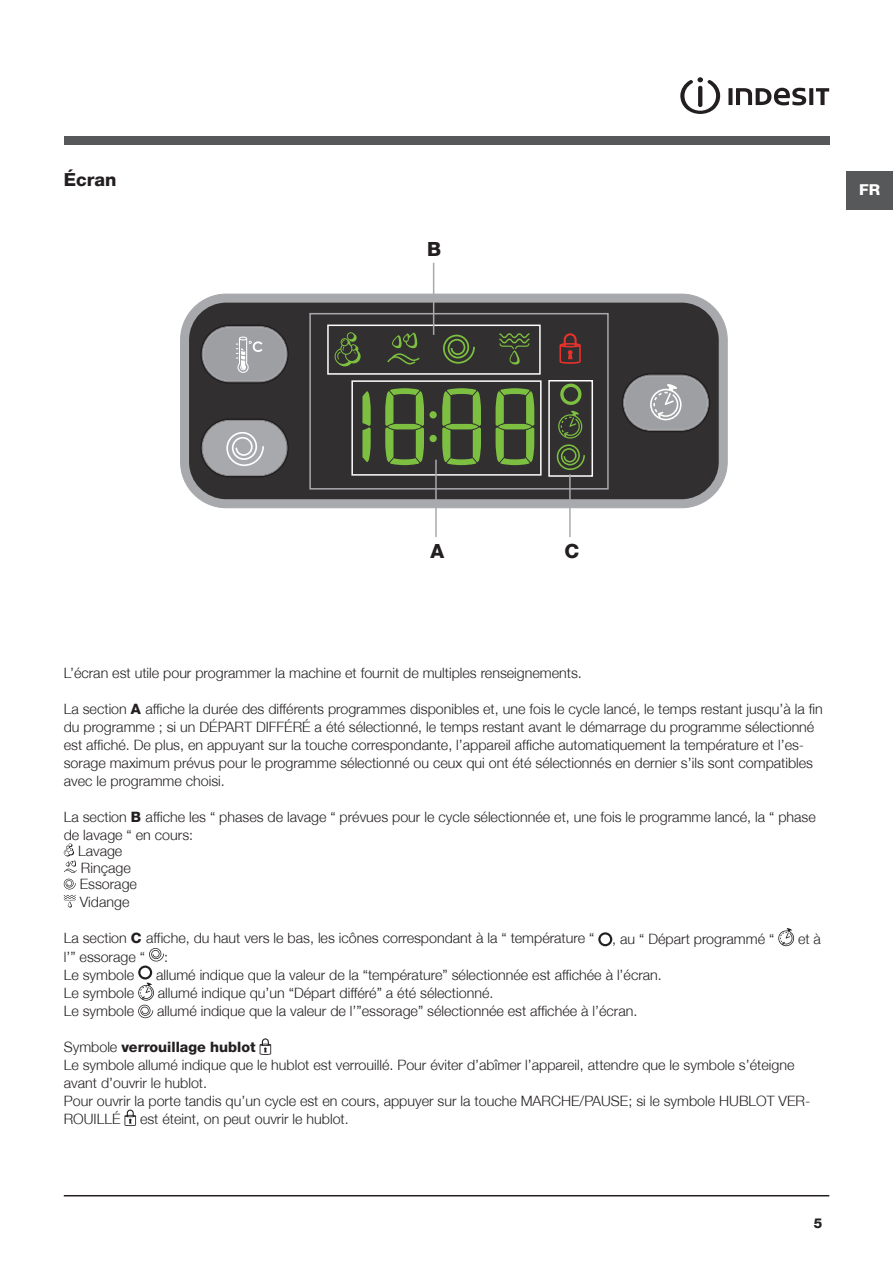
<style>
.page{position:relative;width:893px;height:1263px;background:#fff}
.page>*{position:absolute;margin:0;border:0;box-sizing:border-box;transform-origin:0 0}
.t1{font:800 19.5px "Helvetica Neue";color:#231f20}
.t2{font:800 18px "Helvetica Neue";color:#231f20}
.t3{font:800 15px "Helvetica Neue";color:#fff;scale:1.05 1}
.t4{font:300 14.25px/18px "Helvetica Neue";color:#231f20}
.t5{font:800 13.5px "Helvetica Neue";color:#231f20}
.s1{font-weight:800}
</style>
<div class="page">
<hr style="left:64px;top:1195px;width:765px;height:1px;background:#231f20">
<div style="left:846px;top:172px;width:47px;height:38px;background:#57585a"></div>
<div style="left:64px;top:136px;width:765px;height:9px;background:#57585a"></div>
<svg style="left:680px;top:77px;width:40px;height:37px"></svg>
<svg style="left:728px;top:88px;width:4px;height:17px"></svg>
<svg style="left:736px;top:88px;width:70px;height:17px"></svg>
<svg style="left:809px;top:88px;width:4px;height:17px"></svg>
<svg style="left:816px;top:88px;width:13px;height:17px"></svg>
<svg style="left:64px;top:843px;width:13px;height:30px"></svg>
<svg style="left:64px;top:879px;width:12px;height:10px"></svg>
<svg style="left:64px;top:895px;width:12px;height:12px"></svg>
<svg style="left:598px;top:932px;width:14px;height:14px"></svg>
<svg style="left:778px;top:928px;width:16px;height:18px"></svg>
<svg style="left:138px;top:948px;width:26px;height:70px"></svg>
<svg style="left:260px;top:1038px;width:11px;height:17px"></svg>
<svg style="left:124px;top:1109px;width:12px;height:17px"></svg>
<div style="left:181px;top:294px;width:546px;height:214px;background:#a8a9ad;border-radius:46px"></div>
<div style="left:180px;top:294px;width:548px;height:214px;border:1px solid #a8a9ad;border-radius:46px"></div>
<div style="left:189px;top:303px;width:530px;height:196px;background:#312f30;border-radius:37px"></div>
<svg style="left:201px;top:325px;width:87px;height:58px"></svg>
<div style="left:200px;top:325px;width:89px;height:59px;border:2px solid #231f20;border-radius:29px"></div>
<div style="left:203px;top:327px;width:83px;height:54px;background:#9d9fa2;border-radius:27px"></div>
<div style="left:202px;top:327px;width:85px;height:55px;border:2px solid #a8a9ad;border-radius:27px"></div>
<svg style="left:201px;top:419px;width:87px;height:58px"></svg>
<div style="left:200px;top:418px;width:89px;height:59px;border:2px solid #231f20;border-radius:29px"></div>
<div style="left:203px;top:421px;width:83px;height:54px;background:#a8a9ad;border-radius:27px"></div>
<div style="left:202px;top:421px;width:85px;height:54px;border:2px solid #a8a9ad;border-radius:27px"></div>
<svg style="left:443px;top:335px;width:32px;height:29px"></svg>
<svg style="left:560px;top:384px;width:21px;height:21px"></svg>
<svg style="left:557px;top:444px;width:28px;height:26px"></svg>
<svg style="left:559px;top:333px;width:22px;height:31px"></svg>
<svg style="left:558px;top:411px;width:24px;height:27px"></svg>
<svg style="left:335px;top:332px;width:26px;height:34px"></svg>
<svg style="left:387px;top:332px;width:33px;height:32px"></svg>
<svg style="left:499px;top:333px;width:30px;height:32px"></svg>
<svg style="left:385px;top:388px;width:39px;height:77px"></svg>
<svg style="left:496px;top:388px;width:38px;height:77px"></svg>
<svg style="left:442px;top:388px;width:39px;height:77px"></svg>
<div style="left:429px;top:411px;width:8px;height:7px;background:#7dc041;border-radius:50%"></div>
<div style="left:429px;top:435px;width:8px;height:7px;background:#7dc041;border-radius:50%"></div>
<svg style="left:362px;top:391px;width:9px;height:71px"></svg>
<svg style="left:226px;top:432px;width:38px;height:34px"></svg>
<svg style="left:236px;top:337px;width:27px;height:36px"></svg>
<div style="left:309px;top:313px;width:300px;height:177px;border:2px solid #a8a9ad"></div>
<svg style="left:622px;top:374px;width:87px;height:57px"></svg>
<div style="left:622px;top:373px;width:88px;height:59px;border:2px solid #231f20;border-radius:29px"></div>
<div style="left:625px;top:376px;width:82px;height:53px;background:#9d9fa2;border-radius:27px"></div>
<div style="left:624px;top:375px;width:84px;height:55px;border:2px solid #a8a9ad;border-radius:27px"></div>
<svg style="left:650px;top:384px;width:32px;height:36px"></svg>
<div style="left:351px;top:380px;width:191px;height:96px;border:2px solid #fff"></div>
<div style="left:327px;top:325px;width:214px;height:50px;border:2px solid #fff"></div>
<hr style="left:433px;top:263px;width:1px;height:72px;background:#a8a9ad">
<div style="left:548px;top:380px;width:45px;height:97px;border:2px solid #fff"></div>
<hr style="left:569px;top:474px;width:2px;height:63px;background:#a8a9ad">
<hr style="left:435px;top:460px;width:2px;height:77px;background:#a8a9ad">
<p class="t2" style="left:64px;top:169px;width:54px">Écran</p>
<h1 class="t1" style="left:427px;top:237px;width:16px">B</h1>
<p class="t3" style="left:859px;top:181px;width:21px">FR</p>
<h1 class="t1" style="left:431px;top:540px;width:15px">A</h1>
<h1 class="t1" style="left:564px;top:540px;width:16px">C</h1>
<p class="t4" style="left:64px;top:664px;width:520px">L’écran est utile pour programmer la machine et fournit de multiples renseignements.</p>
<p class="t4" style="left:64px;top:700px;width:761px">La section <span class="s1">A</span> affiche la durée des différents programmes disponibles et, une fois le cycle lancé, le temps restant jusqu’à la fin du programme ; si un DÉPART DIFFÉRÉ a été sélectionné, le temps restant avant le démarrage du programme sélectionné est affiché. De plus, en appuyant sur la touche correspondante, l’appareil affiche automatiquement la température et l’es&shy;sorage maximum prévus pour le programme sélectionné ou ceux qui ont été sélectionnés en dernier s’ils sont compatibles avec le programme choisi.</p>
<p class="t4" style="left:64px;top:807px;width:754px">La section <span class="s1">B</span> affiche les “ phases de lavage “ prévues pour le cycle sélectionnée et, une fois le programme lancé, la “ phase de lavage “ en cours:</p>
<p class="t4" style="left:78px;top:843px;width:61px;line-height:16.5px">Lavage<br>Rinçage<br>Essorage</p>
<p class="t4" style="left:80px;top:893px;width:51px">Vidange</p>
<p class="t4" style="left:64px;top:929px;width:532px">La section <span class="s1">C</span> affiche, du haut vers le bas, les icônes correspondant à la “ température “</p>
<p class="t4" style="left:612px;top:929px;width:164px">, au “ Départ programmé “</p>
<p class="t4" style="left:798px;top:929px;width:24px">et à</p>
<p class="t4" style="left:64px;top:947px;width:83px">l’” essorage “</p>
<p class="t4" style="left:164px;top:947px;width:5px">:</p>
<p class="t4" style="left:64px;top:965px;width:72px">Le symbole</p>
<p class="t4" style="left:156px;top:965px;width:507px">allumé indique que la valeur de la “température” sélectionnée est affichée à l’écran.</p>
<p class="t4" style="left:64px;top:983px;width:72px">Le symbole</p>
<p class="t4" style="left:158px;top:983px;width:337px">allumé indique qu’un “Départ différé” a été sélectionné.</p>
<p class="t4" style="left:64px;top:1001px;width:72px">Le symbole</p>
<p class="t4" style="left:157px;top:1001px;width:482px">allumé indique que la valeur de l’”essorage” sélectionnée est affichée à l’écran.</p>
<p class="t4" style="left:64px;top:1037px;width:748px">Symbole <span class="s1">verrouillage hublot<br></span>Le symbole allumé indique que le hublot est verrouillé. Pour éviter d’abîmer l’appareil, attendre que le symbole s’éteigne avant d’ouvrir le hublot.<br>Pour ouvrir la porte tandis qu’un cycle est en cours, appuyer sur la touche MARCHE/PAUSE; si le symbole HUBLOT VER-ROUILLÉ</p>
<p class="t4" style="left:140px;top:1109px;width:210px">est éteint, on peut ouvrir le hublot.</p>
<p class="t5" style="left:814px;top:1215px;width:10px">5</p>
</div>
